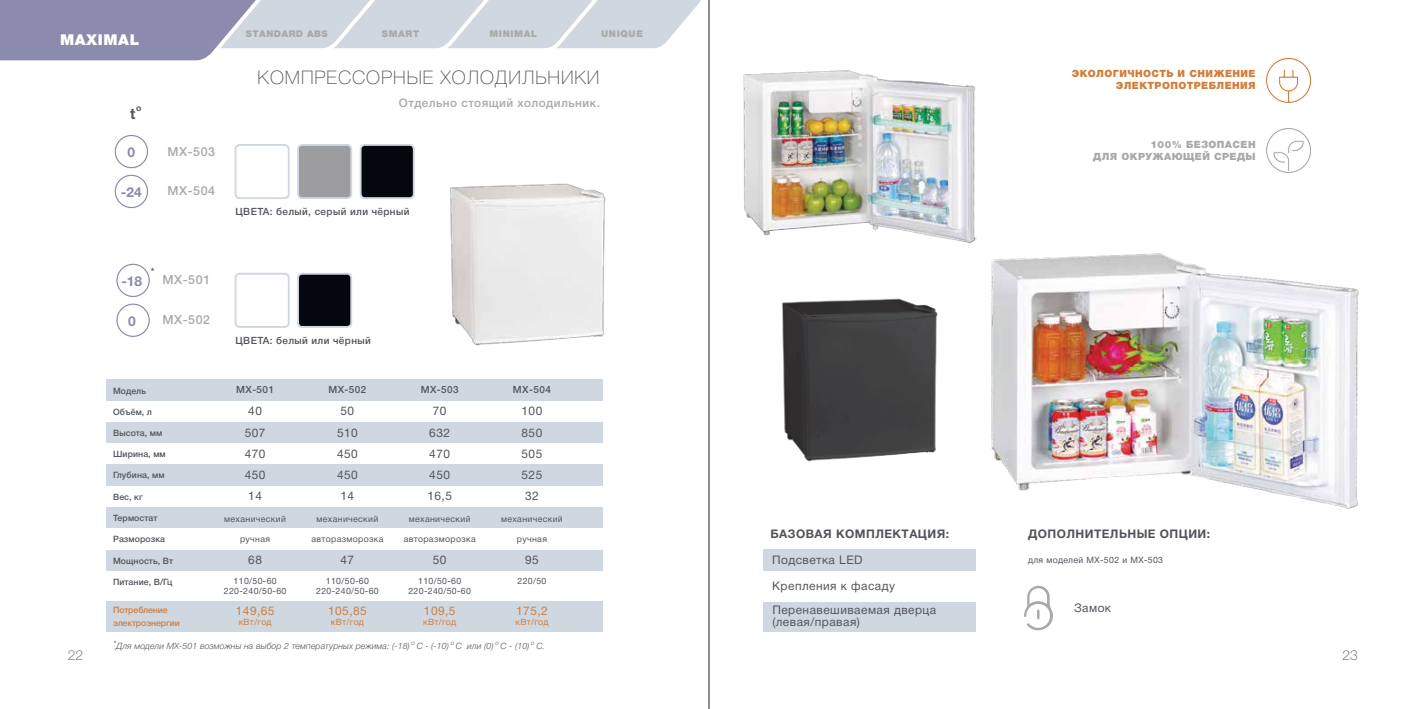
<style>
.page{position:relative;width:1418px;height:709px;background:#fff}
.page>*{position:absolute;margin:0;border:0;box-sizing:border-box;transform-origin:0 0}
.t1{font:100 18.75px "Helvetica Neue Cyr";letter-spacing:.05em;color:#52545d}
.t2{font:15px "Helvetica 9 Black";letter-spacing:.04em;color:#fff}
.t3{font:700 15px "Helvetica Neue Cyr";color:#52545d}
.t4{font:700 13.75px "Helvetica Neue Cyr";color:#8b8bae}
.t5{font:100 13.75px "Helvetica Neue Cyr";color:#52545d}
.t6{font:500 12.5px "Helvetica Neue Cyr";letter-spacing:.04em;color:#a7aaa8}
.t7{font:11.88px/21.2px "Helvetica Neue Cyr";letter-spacing:.04em;color:#52545d}
.t8{font:700 11.88px "Helvetica Neue Cyr";letter-spacing:.04em;color:#52545d}
.t9{font:500 11.88px "Helvetica Neue Cyr";letter-spacing:.04em;color:#a7aaa8}
.t10{font:11.88px "Helvetica Neue Cyr";letter-spacing:.04em;color:#d27d3b}
.t11{font:500 10px "Helvetica Neue Cyr";letter-spacing:.04em;color:#52545d}
.t12{font:10px/12px "Helvetica 9 Black";letter-spacing:.04em;color:#d27d3b;text-align:right}
.t13{font:10px/12px "Helvetica 9 Black";letter-spacing:.04em;color:#a7aaa8;text-align:right}
.t14{font:9.38px "Helvetica 9 Black";letter-spacing:.07em;color:#a7aaa8}
.t15{font:9.38px "Helvetica 9 Black";letter-spacing:.04em;color:#a7aaa8}
.t16{font:8.75px/10.5px "Helvetica Neue Cyr";letter-spacing:.04em;color:#52545d;text-align:center}
.t17{font:500 8.75px "Helvetica Neue Cyr";letter-spacing:.01em;color:#52545d}
.t18{font:italic 300 8.75px "Helvetica Neue Cyr";letter-spacing:.01em;color:#52545d}
.t19{font:8.75px "Helvetica Neue Cyr";letter-spacing:.03em;color:#d27d3b}
.t20{font:500 8.75px/12.5px "Helvetica Neue Cyr";letter-spacing:-.01em;color:#d27d3b}
.t21{font:700 8.75px "Helvetica Neue Cyr";color:#52545d}
</style>
<div class="page">
<hr style="left:708px;top:0;width:1px;height:709px;background:#231f20">
<svg style="left:0;top:0;width:710px;height:66px"></svg>
<div style="left:298px;top:145px;width:53px;height:53px;background:#9d9c9e;border-radius:4px"></div>
<div style="left:297px;top:144px;width:55px;height:55px;border:2px solid #cfd7e0;border-radius:4px"></div>
<div style="left:235px;top:144px;width:55px;height:55px;border:2px solid #cfd7e0;border-radius:4px"></div>
<div style="left:360px;top:145px;width:54px;height:53px;background:#05070e;border-radius:4px"></div>
<div style="left:360px;top:144px;width:55px;height:55px;border:2px solid #cfd7e0;border-radius:4px"></div>
<svg style="left:1265px;top:57px;width:46px;height:47px"></svg>
<svg style="left:1265px;top:127px;width:46px;height:46px"></svg>
<div style="left:1265px;top:127px;width:46px;height:47px;border:1px solid #fff;border-radius:50%"></div>
<div style="left:1267px;top:130px;width:42px;height:41px;background:#fff;border-radius:50%"></div>
<div style="left:1267px;top:129px;width:42px;height:42px;border:1px solid #fff;border-radius:50%"></div>
<svg style="left:1272px;top:140px;width:32px;height:32px"></svg>
<div style="left:106px;top:549px;width:496px;height:22px;background:#cfd7e0"></div>
<div style="left:106px;top:601px;width:496px;height:30px;background:#cfd7e0"></div>
<div style="left:106px;top:422px;width:496px;height:21px;background:#cfd7e0"></div>
<div style="left:106px;top:464px;width:496px;height:22px;background:#cfd7e0"></div>
<div style="left:106px;top:507px;width:496px;height:21px;background:#cfd7e0"></div>
<div style="left:106px;top:379px;width:496px;height:22px;background:#cfd7e0"></div>
<div style="left:762px;top:601px;width:213px;height:30px;background:#cfd7e0"></div>
<div style="left:762px;top:549px;width:213px;height:22px;background:#cfd7e0"></div>
<svg style="left:1024px;top:585px;width:29px;height:46px"></svg>
<div style="left:235px;top:273px;width:55px;height:55px;border:2px solid #cfd7e0;border-radius:4px"></div>
<div style="left:298px;top:274px;width:53px;height:53px;background:#05070e;border-radius:4px"></div>
<div style="left:297px;top:273px;width:55px;height:55px;border:2px solid #cfd7e0;border-radius:4px"></div>
<svg style="left:114px;top:134px;width:35px;height:35px"></svg>
<div style="left:114px;top:134px;width:35px;height:35px;border:1px solid #fff;border-radius:50%"></div>
<div style="left:116px;top:136px;width:31px;height:31px;background:#fff;border-radius:50%"></div>
<svg style="left:114px;top:174px;width:35px;height:35px"></svg>
<div style="left:114px;top:174px;width:35px;height:35px;border:1px solid #fff;border-radius:50%"></div>
<div style="left:116px;top:176px;width:31px;height:31px;background:#fff;border-radius:50%"></div>
<svg style="left:116px;top:263px;width:34px;height:34px"></svg>
<div style="left:116px;top:263px;width:34px;height:35px;border:1px solid #fff;border-radius:50%"></div>
<div style="left:118px;top:265px;width:30px;height:31px;background:#fff;border-radius:50%"></div>
<svg style="left:116px;top:303px;width:34px;height:34px"></svg>
<div style="left:116px;top:303px;width:34px;height:34px;border:1px solid #fff;border-radius:50%"></div>
<div style="left:118px;top:305px;width:30px;height:31px;background:#fff;border-radius:50%"></div>
<img style="left:450px;top:183px;width:156px;height:163px">
<img style="left:743px;top:70px;width:233px;height:174px">
<img style="left:991px;top:253px;width:368px;height:256px">
<img style="left:782px;top:298px;width:156px;height:164px">
<h2 class="t2" style="left:60px;top:31px;width:81px">MAXIMAL</h2>
<h2 class="t3" style="left:130px;top:105px;width:7px">t</h2>
<p class="t21" style="left:136px;top:103px;width:7px">о</p>
<h3 class="t4" style="left:128px;top:145px;width:9px">0</h3>
<h3 class="t4" style="left:121px;top:185px;width:22px">-24</h3>
<h3 class="t6" style="left:168px;top:144px;width:49px">MX-503</h3>
<h3 class="t6" style="left:168px;top:184px;width:49px">MX-504</h3>
<p class="t15" style="left:246px;top:29px;width:83px">STANDARD ABS</p>
<p class="t14" style="left:382px;top:29px;width:39px">SMART</p>
<p class="t14" style="left:489px;top:29px;width:49px">MINIMAL</p>
<p class="t14" style="left:601px;top:29px;width:43px">UNIQUE</p>
<h1 class="t1" style="left:258px;top:67px;width:343px">КОМПРЕССОРНЫЕ ХОЛОДИЛЬНИКИ</h1>
<h3 class="t9" style="left:399px;top:96px;width:203px">Отдельно стоящий холодильник.</h3>
<p class="t11" style="left:235px;top:206px;width:175px">ЦВЕТА: белый, серый или чёрный</p>
<h3 class="t4" style="left:121px;top:273px;width:22px">-18</h3>
<h3 class="t4" style="left:128px;top:313px;width:9px">0</h3>
<p class="t11" style="left:151px;top:266px;width:5px">*</p>
<h3 class="t6" style="left:163px;top:273px;width:49px">MX-501</h3>
<h3 class="t6" style="left:163px;top:313px;width:49px">MX-502</h3>
<p class="t11" style="left:235px;top:335px;width:137px">ЦВЕТА: белый или чёрный</p>
<p class="t17" style="left:113px;top:386px;width:34px">Модель</p>
<p class="t17" style="left:113px;top:407px;width:40px">Объём, л</p>
<p class="t17" style="left:113px;top:428px;width:51px">Высота, мм</p>
<p class="t17" style="left:113px;top:449px;width:54px">Ширина, мм</p>
<p class="t17" style="left:113px;top:470px;width:53px">Глубина, мм</p>
<p class="t17" style="left:113px;top:492px;width:31px">Вес, кг</p>
<p class="t17" style="left:113px;top:513px;width:46px">Термостат</p>
<p class="t17" style="left:113px;top:534px;width:54px">Разморозка</p>
<p class="t17" style="left:113px;top:555px;width:62px">Мощность, Вт</p>
<p class="t17" style="left:113px;top:577px;width:61px">Питание, В/Гц</p>
<p class="t20" style="left:113px;top:604px;width:68px">Потребление электроэнергии</p>
<p class="t11" style="left:236px;top:384px;width:39px">MX-501</p>
<h3 class="t7" style="left:245px;top:400px;width:22px">40<br>507<br>470<br>450<br>14</h3>
<p class="t16" style="left:224px;top:513px;width:63px">механический</p>
<p class="t16" style="left:316px;top:513px;width:63px">механический</p>
<p class="t16" style="left:409px;top:513px;width:63px">механический</p>
<p class="t16" style="left:501px;top:513px;width:63px">механический</p>
<h3 class="t7" style="left:248px;top:549px;width:15px">68</h3>
<p class="t16" style="left:224px;top:575px;width:64px">110/50-60<br>220-240/50-60</p>
<h3 class="t10" style="left:236px;top:604px;width:40px">149,65</h3>
<p class="t19" style="left:239px;top:617px;width:34px">кВт/год</p>
<p class="t11" style="left:328px;top:384px;width:39px">MX-502</p>
<h3 class="t7" style="left:337px;top:400px;width:22px">50<br>510<br>450<br>450<br>14</h3>
<p class="t11" style="left:421px;top:384px;width:39px">MX-503</p>
<h3 class="t7" style="left:427px;top:400px;width:26px;text-align:center">70<br>632<br>470<br>450<br>16,5</h3>
<p class="t11" style="left:513px;top:384px;width:39px">MX-504</p>
<h3 class="t7" style="left:521px;top:400px;width:22px;text-align:justify">100<br>850<br>505<br>525<br>32</h3>
<p class="t16" style="left:240px;top:533px;width:32px">ручная</p>
<p class="t16" style="left:311px;top:533px;width:73px">авторазморозка</p>
<p class="t16" style="left:404px;top:533px;width:73px">авторазморозка</p>
<p class="t16" style="left:517px;top:533px;width:32px">ручная</p>
<h3 class="t7" style="left:340px;top:549px;width:15px">47</h3>
<p class="t16" style="left:316px;top:575px;width:64px">110/50-60<br>220-240/50-60</p>
<h3 class="t10" style="left:328px;top:604px;width:40px">105,85</h3>
<p class="t19" style="left:331px;top:617px;width:34px">кВт/год</p>
<h3 class="t7" style="left:433px;top:549px;width:15px">50</h3>
<p class="t16" style="left:408px;top:575px;width:64px">110/50-60<br>220-240/50-60</p>
<h3 class="t10" style="left:424px;top:604px;width:33px">109,5</h3>
<p class="t19" style="left:423px;top:617px;width:34px">кВт/год</p>
<h3 class="t7" style="left:525px;top:549px;width:15px">95</h3>
<p class="t16" style="left:517px;top:575px;width:30px">220/50</p>
<h3 class="t10" style="left:516px;top:604px;width:33px">175,2</h3>
<p class="t19" style="left:515px;top:617px;width:34px">кВт/год</p>
<p class="t12" style="left:1071px;top:68px;width:185px">ЭКОЛОГИЧНОСТЬ И СНИЖЕНИЕ<br>ЭЛЕКТРОПОТРЕБЛЕНИЯ</p>
<p class="t13" style="left:1093px;top:138px;width:164px">100% БЕЗОПАСЕН<br>ДЛЯ ОКРУЖАЮЩЕЙ СРЕДЫ</p>
<h3 class="t8" style="left:770px;top:527px;width:180px">БАЗОВАЯ КОМПЛЕКТАЦИЯ:</h3>
<h3 class="t8" style="left:1028px;top:527px;width:184px">ДОПОЛНИТЕЛЬНЫЕ ОПЦИИ:</h3>
<h3 class="t7" style="left:772px;top:549px;width:92px">Подсветка LED</h3>
<p class="t16" style="left:1028px;top:555px;width:137px">для моделей MX-502 и MX-503</p>
<h3 class="t7" style="left:772px;top:575px;width:124px">Крепления к фасаду</h3>
<h3 class="t7" style="left:772px;top:603px;width:165px;line-height:12.5px">Перенавешиваемая дверца (левая/правая)</h3>
<h3 class="t7" style="left:1074px;top:597px;width:39px">Замок</h3>
<p class="t18" style="left:113px;top:641px;width:433px">*Для модели MX-501 возможны на выбор 2 температурных режима: (-18) <sup>о</sup> С - (-10) <sup>о</sup> С или (0) <sup>о</sup> С - (10) <sup>о</sup> С.</p>
<h3 class="t5" style="left:68px;top:647px;width:17px">22</h3>
<h3 class="t5" style="left:1342px;top:647px;width:17px">23</h3>
</div>
